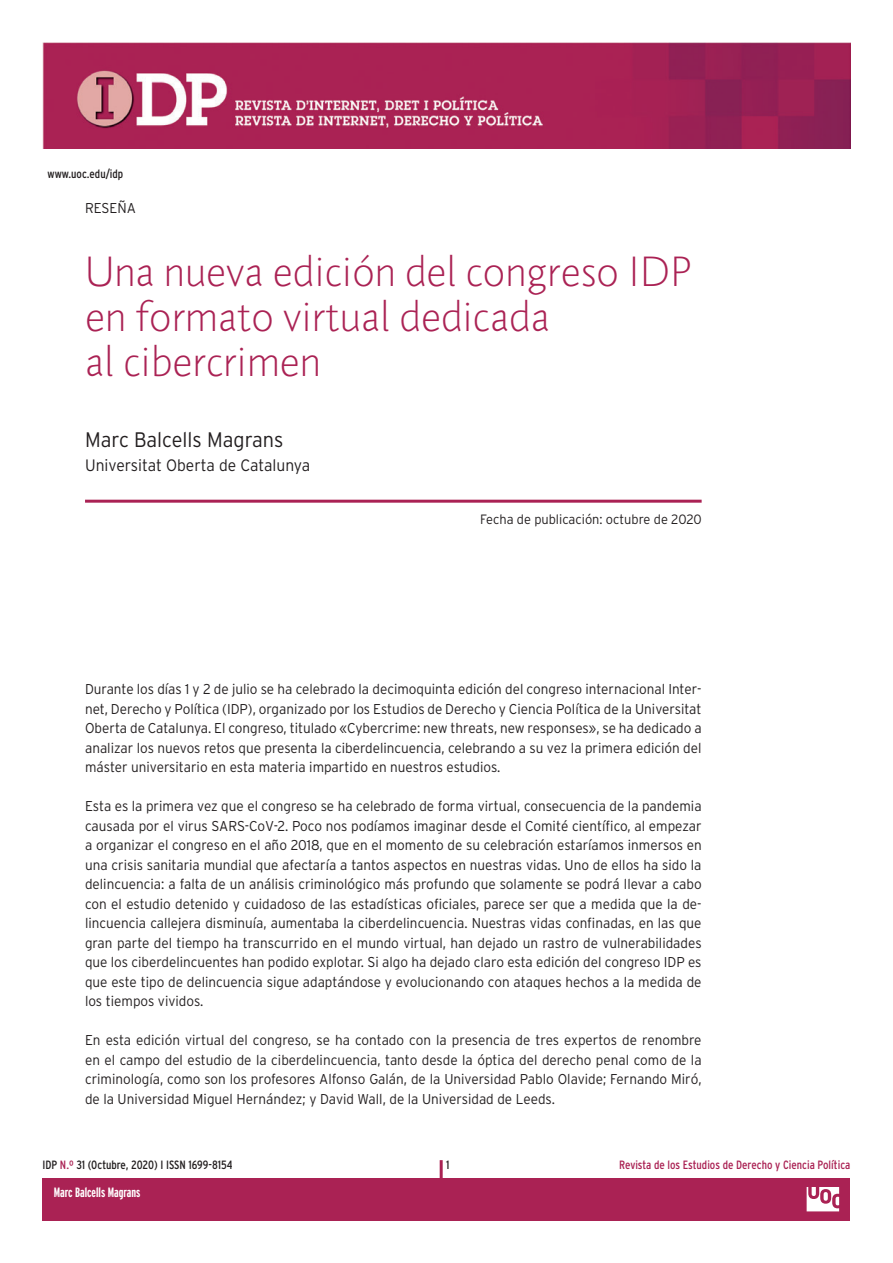
<style>
.page{position:relative;width:893px;height:1263px;background:#fff}
.page>*{position:absolute;margin:0;border:0;box-sizing:border-box;transform-origin:0 0}
.t1{font:300 40.5px/45px "Pragma ND";color:#aa2254}
.t2{font:300 21px "Interstate";color:#231f20;scale:.95 1}
.t3{font:300 16.5px "Interstate";color:#231f20;scale:.95 1}
.t4{font:300 14.25px/19.5px "Interstate";color:#231f20;text-align:justify;scale:.95 1}
.t5{font:300 13.5px "Interstate";color:#231f20;scale:.95 1}
.t6{font:700 extra-condensed 13.5px "Interstate";color:#fff}
.t7{font:condensed 12px "Interstate";color:#231f20}
.t8{font:condensed 12px "Interstate";color:#aa2254}
.t9{font:700 extra-condensed 12px "Interstate";color:#fff}
.s1{color:#aa2254}
</style>
<div class="page">
<img style="left:43px;top:43px;width:807px;height:106px">
<hr style="left:85px;top:500px;width:617px;height:3px;background:#aa2254">
<div style="left:43px;top:1178px;width:807px;height:42px;background:#aa2254"></div>
<hr style="left:440px;top:1160px;width:3px;height:44px;background:#aa2254">
<svg style="left:806px;top:1187px;width:34px;height:25px"></svg>
<p class="t7" style="left:48px;top:167px;width:77px">www.uoc.edu/idp</p>
<p class="t4" style="left:85px;top:198px;width:55px">RESEÑA</p>
<h1 class="t1" style="left:85px;top:249px;width:609px">Una nueva edición del congreso IDP en formato virtual dedicada<br>al cibercrimen</h1>
<h2 class="t2" style="left:85px;top:428px;width:210px">Marc Balcells Magrans</h2>
<p class="t3" style="left:85px;top:456px;width:238px">Universitat Oberta de Catalunya</p>
<p class="t5" style="left:480px;top:511px;width:235px">Fecha de publicación: octubre de 2020</p>
<p class="t4" style="left:85px;top:679px;width:651px">Durante los días 1 y 2 de julio se ha celebrado la decimoquinta edición del congreso internacional Inter&shy;net, Derecho y Política (IDP), organizado por los Estudios de Derecho y Ciencia Política de la Universitat Oberta de Catalunya. El congreso, titulado «Cybercrime: new threats, new responses», se ha dedicado a analizar los nuevos retos que presenta la ciberdelincuencia, celebrando a su vez la primera edición del máster universitario en esta materia impartido en nuestros estudios.</p>
<p class="t4" style="left:85px;top:796px;width:651px">Esta es la primera vez que el congreso se ha celebrado de forma virtual, consecuencia de la pandemia causada por el virus SARS-CoV-2. Poco nos podíamos imaginar desde el Comité científico, al empezar a organizar el congreso en el año 2018, que en el momento de su celebración estaríamos inmersos en una crisis sanitaria mundial que afectaría a tantos aspectos en nuestras vidas. Uno de ellos ha sido la delincuencia: a falta de un análisis criminológico más profundo que solamente se podrá llevar a cabo con el estudio detenido y cuidadoso de las estadísticas oficiales, parece ser que a medida que la de&shy;lincuencia callejera disminuía, aumentaba la ciberdelincuencia. Nuestras vidas confinadas, en las que gran parte del tiempo ha transcurrido en el mundo virtual, han dejado un rastro de vulnerabilidades que los ciberdelincuentes han podido explotar. Si algo ha dejado claro esta edición del congreso IDP es que este tipo de delincuencia sigue adaptándose y evolucionando con ataques hechos a la medida de los tiempos vividos.</p>
<p class="t4" style="left:85px;top:1030px;width:650px">En esta edición virtual del congreso, se ha contado con la presencia de tres expertos de renombre en el campo del estudio de la ciberdelincuencia, tanto desde la óptica del derecho penal como de la criminología, como son los profesores Alfonso Galán, de la Universidad Pablo Olavide; Fernando Miró, de la Universidad Miguel Hernández; y David Wall, de la Universidad de Leeds.</p>
<p class="t7" style="left:43px;top:1158px;width:191px">IDP <span class="s1">N.º</span> 31 (Octubre, 2020) I ISSN 1699-8154</p>
<p class="t7" style="left:446px;top:1158px;width:5px">1</p>
<p class="t8" style="left:619px;top:1158px;width:233px">Revista de los Estudios de Derecho y Ciencia Política</p>
<p class="t6" style="left:54px;top:1185px;width:88px">Marc Balcells Magrans</p>
<p class="t9" style="left:59px;top:1185px;width:31px">Eloi Puig</p>
</div>
